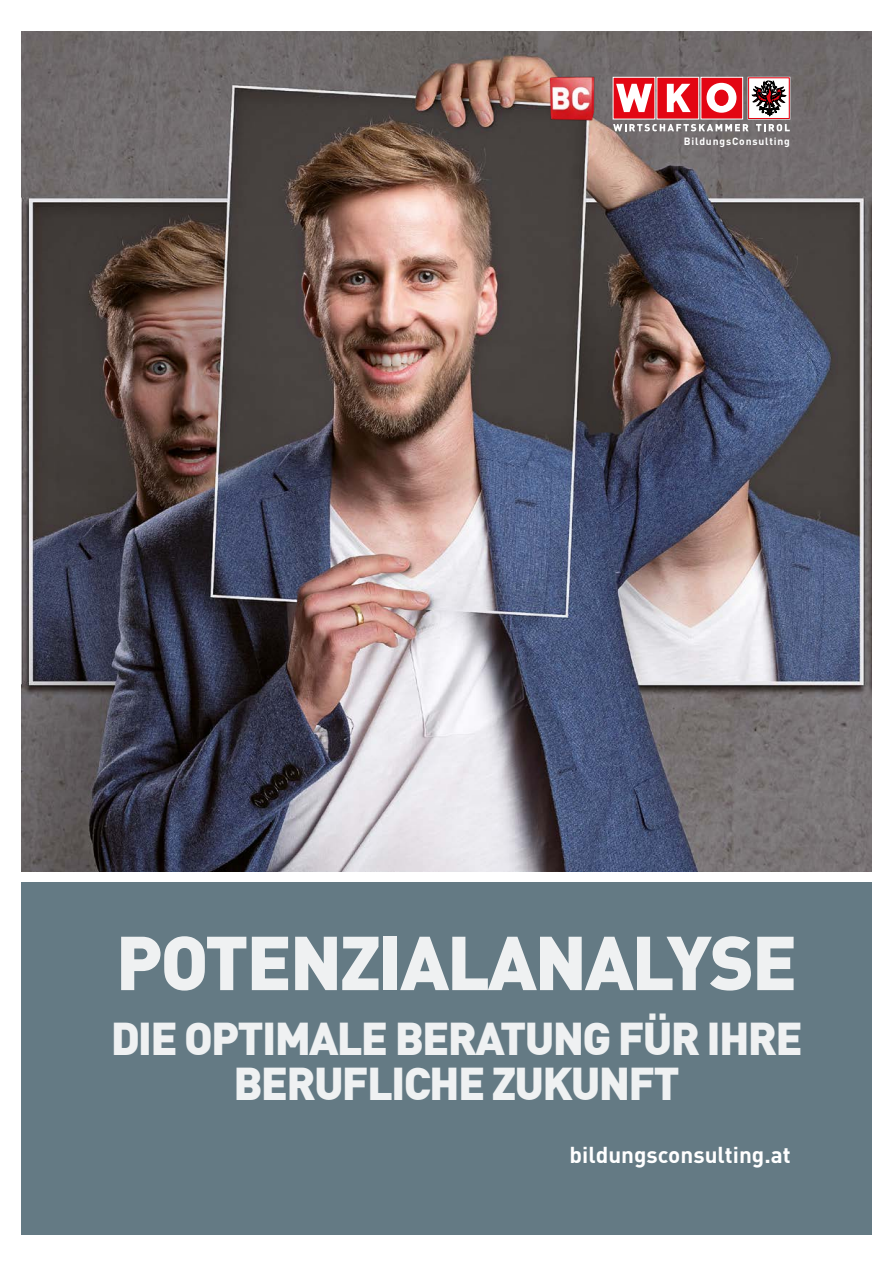
<style>
.page{position:relative;width:893px;height:1263px;background:#fff}
.page>*{position:absolute;margin:0;border:0;box-sizing:border-box;transform-origin:0 0}
.t1{font:900 75px "DIN";letter-spacing:-.03em;color:#fff}
.t2{font:900 45px/45px "DIN";letter-spacing:-.04em;color:#fff;text-align:center}
.t3{font:700 22.5px "DIN";color:#fff}
.t4{font:700 10.35px "DIN";letter-spacing:.08em;color:#fff}
</style>
<div class="page">
<div style="left:21px;top:882px;width:851px;height:352px;background:#647a84"></div>
<img style="left:21px;top:32px;width:851px;height:839px">
<div style="left:657px;top:77px;width:42px;height:42px;background:#e30613"></div>
<div style="left:657px;top:77px;width:42px;height:42px;border:1px solid #fff"></div>
<svg style="left:667px;top:84px;width:24px;height:28px"></svg>
<div style="left:613px;top:77px;width:42px;height:42px;background:#e30613"></div>
<svg style="left:632px;top:84px;width:20px;height:28px"></svg>
<div style="left:701px;top:77px;width:42px;height:42px;background:#e30613"></div>
<div style="left:701px;top:77px;width:42px;height:42px;border:1px solid #fff"></div>
<svg style="left:707px;top:83px;width:29px;height:30px"></svg>
<div style="left:715px;top:90px;width:13px;height:15px;background:#e30613;border-radius:50%"></div>
<div style="left:715px;top:90px;width:13px;height:16px;border:1px solid #e30613;border-radius:50%"></div>
<svg style="left:613px;top:124px;width:135px;height:7px"></svg>
<svg style="left:756px;top:124px;width:34px;height:7px"></svg>
<div style="left:749px;top:78px;width:40px;height:40px;background:#fff"></div>
<div style="left:748px;top:77px;width:42px;height:42px;border:1px solid #e30613"></div>
<svg style="left:752px;top:81px;width:34px;height:35px"></svg>
<img style="left:511px;top:70px;width:121px;height:57px">
<p class="t4" style="left:684px;top:134px;width:108px">BildungsConsulting</p>
<h1 class="t1" style="left:116px;top:913px;width:683px">POTENZIALANALYSE</h1>
<p class="t2" style="left:110px;top:1014px;width:694px">DIE OPTIMALE BERATUNG FÜR IHRE<br>BERUFLICHE ZUKUNFT</p>
<p class="t3" style="left:570px;top:1140px;width:223px">bildungsconsulting.at</p>
</div>
